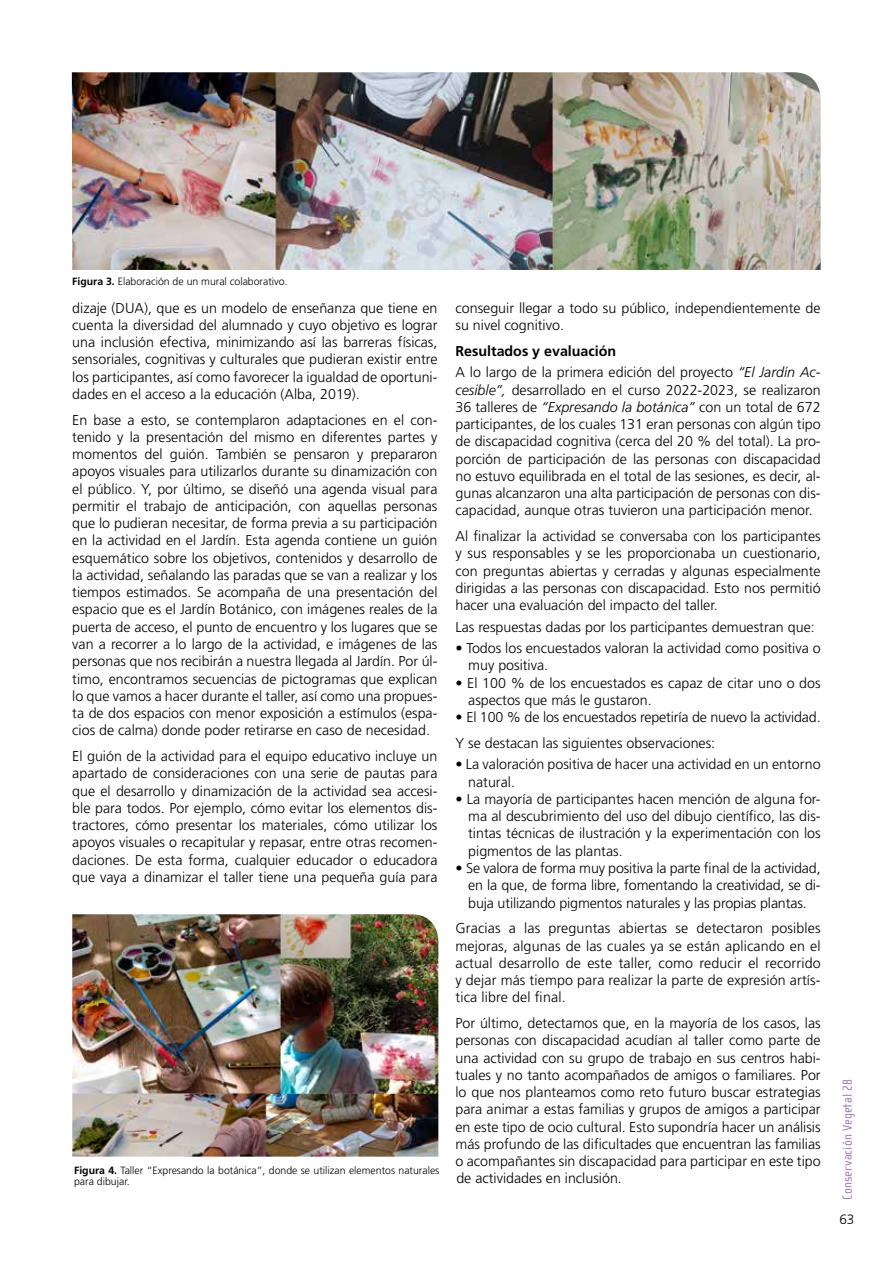
<style>
.page{position:relative;width:893px;height:1263px;background:#fff}
.page>*{position:absolute;margin:0;border:0;box-sizing:border-box;transform-origin:0 0}
.t1{font:300 14.25px/17.2px "Frutiger";color:#000;text-align:justify}
.t2{font:13.5px "Cholla Sans";letter-spacing:.01em;color:#9e7bb7}
.t3{font:300 13.5px "Frutiger";color:#000}
.t4{font:300 10.5px/11.2px "Frutiger";color:#000}
.s1{font-weight:700}
.s2{font-style:italic}
</style>
<div class="page">
<img style="left:72px;top:914px;width:367px;height:242px">
<img style="left:72px;top:72px;width:749px;height:198px">
<p class="t4" style="left:72px;top:276px;width:217px"><span class="s1">Figura 3.</span> Elaboración de un mural colaborativo.</p>
<p class="t1" style="left:72px;top:299px;width:367px">dizaje (DUA), que es un modelo de enseñanza que tiene en cuenta la diversidad del alumnado y cuyo objetivo es lograr una inclusión efectiva, minimizando así las barreras físicas, sensoriales, cognitivas y culturales que pudieran existir entre los participantes, así como favorecer la igualdad de oportuni&shy;dades en el acceso a la educación (Alba, 2019).</p>
<p class="t1" style="left:72px;top:411px;width:367px">En base a esto, se contemplaron adaptaciones en el con&shy;tenido y la presentación del mismo en diferentes partes y momentos del guión. También se pensaron y prepararon apoyos visuales para utilizarlos durante su dinamización con el público. Y, por último, se diseñó una agenda visual para permitir el trabajo de anticipación, con aquellas personas que lo pudieran necesitar, de forma previa a su participación en la actividad en el Jardín. Esta agenda contiene un guión esquemático sobre los objetivos, contenidos y desarrollo de la actividad, señalando las paradas que se van a realizar y los tiempos estimados. Se acompaña de una presentación del espacio que es el Jardín Botánico, con imágenes reales de la puerta de acceso, el punto de encuentro y los lugares que se van a recorrer a lo largo de la actividad, e imágenes de las personas que nos recibirán a nuestra llegada al Jardín. Por úl&shy;timo, encontramos secuencias de pictogramas que explican lo que vamos a hacer durante el taller, así como una propues&shy;ta de dos espacios con menor exposición a estímulos (espa&shy;cios de calma) donde poder retirarse en caso de necesidad.</p>
<p class="t1" style="left:72px;top:748px;width:367px">El guión de la actividad para el equipo educativo incluye un apartado de consideraciones con una serie de pautas para que el desarrollo y dinamización de la actividad sea accesi&shy;ble para todos. Por ejemplo, cómo evitar los elementos dis&shy;tractores, cómo presentar los materiales, cómo utilizar los apoyos visuales o recapitular y repasar, entre otras recomen&shy;daciones. De esta forma, cualquier educador o educadora que vaya a dinamizar el taller tiene una pequeña guía para</p>
<p class="t4" style="left:74px;top:1165px;width:367px"><span class="s1">Figura 4.</span> Taller “Expresando la botánica”, donde se utilizan elementos naturales para dibujar.</p>
<p class="t1" style="left:455px;top:299px;width:367px">conseguir llegar a todo su público, independientemente de su nivel cognitivo.</p>
<p class="t1" style="left:455px;top:340px;width:367px;line-height:21.5px"><span class="s1">Resultados y evaluación<br></span>A lo largo de la primera edición del proyecto <span class="s2">“El Jardín Ac-</span></p>
<p class="t1" style="left:455px;top:381px;width:367px"><span class="s2">cesible”,</span> desarrollado en el curso 2022-2023, se realizaron 36 talleres de <span class="s2">“Expresando la botánica”</span> con un total de 672 participantes, de los cuales 131 eran personas con algún tipo de discapacidad cognitiva (cerca del 20 % del total). La pro&shy;porción de participación de las personas con discapacidad no estuvo equilibrada en el total de las sesiones, es decir, al&shy;gunas alcanzaron una alta participación de personas con dis&shy;capacidad, aunque otras tuvieron una participación menor.</p>
<p class="t1" style="left:455px;top:528px;width:367px">Al finalizar la actividad se conversaba con los participantes y sus responsables y se les proporcionaba un cuestionario, con preguntas abiertas y cerradas y algunas especialmente dirigidas a las personas con discapacidad. Esto nos permitió hacer una evaluación del impacto del taller.</p>
<p class="t1" style="left:455px;top:618px;width:361px">Las respuestas dadas por los participantes demuestran que:</p>
<p class="t1" style="left:468px;top:640px;width:354px;text-indent:-13px">• Todos los encuestados valoran la actividad como positiva o muy positiva.</p>
<p class="t1" style="left:468px;top:674px;width:354px;text-indent:-13px">• El 100 % de los encuestados es capaz de citar uno o dos aspectos que más le gustaron.</p>
<p class="t1" style="left:455px;top:704px;width:367px;line-height:25.8px">• El 100 % de los encuestados repetiría de nuevo la actividad.<br>Y se destacan las siguientes observaciones:</p>
<p class="t1" style="left:468px;top:756px;width:354px;text-indent:-13px">• La valoración positiva de hacer una actividad en un entorno natural.</p>
<p class="t1" style="left:468px;top:791px;width:354px;text-indent:-13px">• La mayoría de participantes hacen mención de alguna for&shy;ma al descubrimiento del uso del dibujo científico, las dis&shy;tintas técnicas de ilustración y la experimentación con los pigmentos de las plantas.</p>
<p class="t1" style="left:468px;top:860px;width:354px;text-indent:-13px">• Se valora de forma muy positiva la parte final de la actividad, en la que, de forma libre, fomentando la creatividad, se di&shy;buja utilizando pigmentos naturales y las propias plantas.</p>
<p class="t1" style="left:455px;top:920px;width:367px">Gracias a las preguntas abiertas se detectaron posibles mejoras, algunas de las cuales ya se están aplicando en el actual desarrollo de este taller, como reducir el recorrido y dejar más tiempo para realizar la parte de expresión artís&shy;tica libre del final.</p>
<p class="t1" style="left:455px;top:1015px;width:367px">Por último, detectamos que, en la mayoría de los casos, las personas con discapacidad acudían al taller como parte de una actividad con su grupo de trabajo en sus centros habi&shy;tuales y no tanto acompañados de amigos o familiares. Por lo que nos planteamos como reto futuro buscar estrategias para animar a estas familias y grupos de amigos a participar en este tipo de ocio cultural. Esto supondría hacer un análisis más profundo de las dificultades que encuentran las familias o acompañantes sin discapacidad para participar en este tipo de actividades en inclusión.</p>
<p class="t2" style="left:840px;top:1200px;width:123px;rotate:-90deg">Conservación Vegetal 28</p>
<p class="t3" style="left:839px;top:1212px;width:17px">63</p>
</div>
